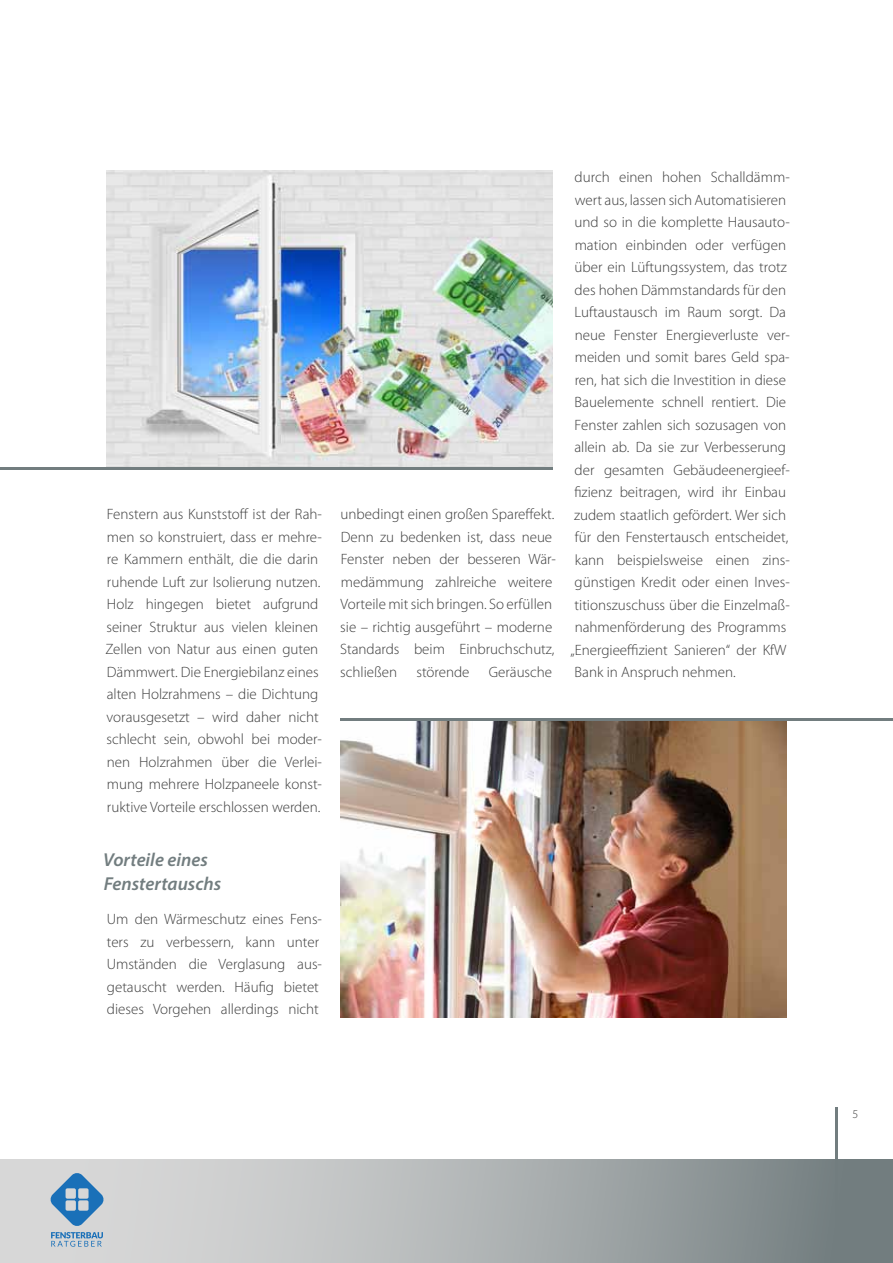
<style>
.page{position:relative;width:893px;height:1263px;background:#fff}
.page>*{position:absolute;margin:0;border:0;box-sizing:border-box;transform-origin:0 0}
.t1{font:italic 600 18.75px/24px "Myriad Pro";color:#727d7f}
.t2{font:300 15px/22.5px "Myriad Pro";color:#3c3c3c}
.t3{font:300 12px "Myriad Pro";color:#3c3c3c}
</style>
<div class="page">
<img style="left:340px;top:721px;width:447px;height:297px">
<div style="left:0;top:1159px;width:893px;height:104px;background:linear-gradient(to right,#e8e6e6,#768082)"></div>
<hr style="left:836px;top:1108px;width:2px;height:155px;background:#727d7f">
<hr style="left:340px;top:719px;width:553px;height:2px;background:#727d7f">
<svg style="left:50px;top:1172px;width:54px;height:75px;background:#8eafca"></svg>
<img style="left:106px;top:171px;width:447px;height:296px">
<hr style="left:0;top:467px;width:553px;height:2px;background:#727d7f">
<p class="t2" style="left:105px;top:503px;width:218px">Fenstern aus Kunststoff ist der Rah&shy;men so konstruiert, dass er mehre&shy;re Kammern enthält, die die darin ruhende Luft zur Isolierung nutzen.<br>Holz hingegen bietet aufgrund seiner Struktur aus vielen kleinen Zellen von Natur aus einen guten Dämmwert. Die Energiebilanz eines alten Holzrahmens – die Dichtung vorausgesetzt – wird daher nicht schlecht sein, obwohl bei moder&shy;nen Holzrahmen über die Verlei&shy;mung mehrere Holzpaneele konst&shy;ruktive Vorteile erschlossen werden.</p>
<p class="t1" style="left:103px;top:847px;width:120px">Vorteile eines<br>Fenstertauschs</p>
<p class="t2" style="left:107px;top:908px;width:217px">Um den Wärmeschutz eines Fens&shy;ters zu verbessern, kann unter<br>Umständen die Verglasung aus&shy;getauscht werden. Häufig bietet dieses Vorgehen allerdings nicht</p>
<p class="t2" style="left:340px;top:503px;width:217px">unbedingt einen großen Spareffekt.<br>Denn zu bedenken ist, dass neue<br>Fenster neben der besseren Wär&shy;medämmung zahlreiche weitere<br>Vorteile mit sich bringen. So erfüllen sie – richtig ausgeführt – moderne<br>Standards beim Einbruchschutz, schließen</p>
<p class="t2" style="left:416px;top:660px;width:55px">störende</p>
<p class="t2" style="left:489px;top:660px;width:65px">Geräusche</p>
<p class="t2" style="left:570px;top:166px;width:221px">durch einen hohen Schalldämm&shy;wert aus, lassen sich Automatisieren und so in die komplette Hausauto&shy;mation einbinden oder verfügen über ein Lüftungssystem, das trotz des hohen Dämmstandards für den Luftaustausch im Raum sorgt. Da neue Fenster Energieverluste ver&shy;meiden und somit bares Geld spa&shy;ren, hat sich die Investition in diese Bauelemente schnell rentiert. Die Fenster zahlen sich sozusagen von allein ab. Da sie zur Verbesserung der gesamten Gebäudeenergieef&shy;fizienz beitragen, wird ihr Einbau zudem staatlich gefördert. Wer sich für den Fenstertausch entscheidet, kann beispielsweise einen zins&shy;günstigen Kredit oder einen Inves&shy;titionszuschuss über die Einzelmaß&shy;nahmenförderung des Programms „Energieeffizient Sanieren“ der KfW Bank in Anspruch nehmen.</p>
<p class="t3" style="left:852px;top:1106px;width:7px">5</p>
</div>
